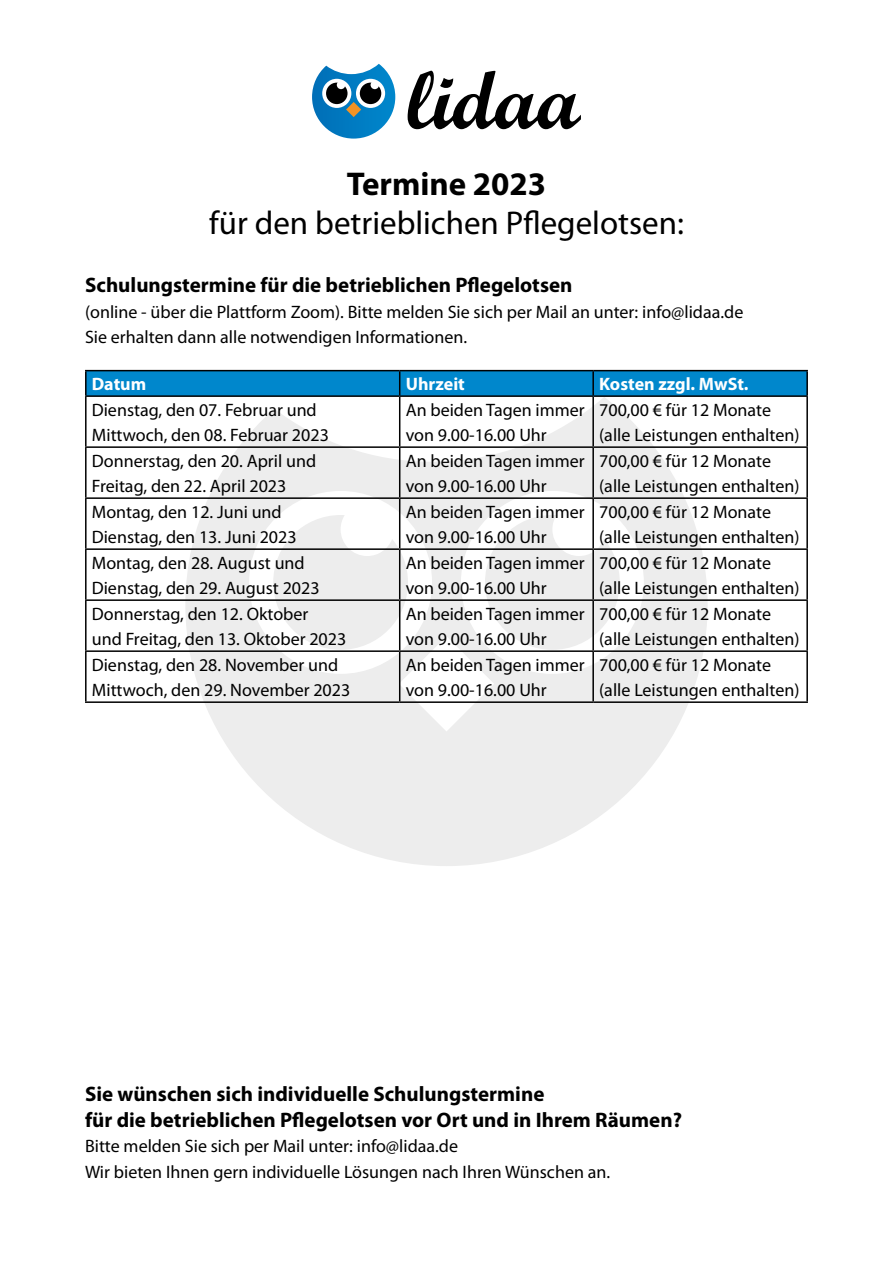
<style>
.page{position:relative;width:893px;height:1263px;background:#fff}
.page>*{position:absolute;margin:0;border:0;box-sizing:border-box;transform-origin:0 0}
.t1{font:33px "Myriad Pro";color:#000}
.t2{font:700 33px "Myriad Pro";color:#000}
.t3{font:700 21px/25.5px "Myriad Pro";color:#000}
.t4{font:18px/25.5px "Myriad Pro";color:#000}
.t5{font:700 18px "Myriad Pro";color:#fff}
</style>
<div class="page">
<svg style="left:185px;top:397px;width:523px;height:469px;fill:#ededed"></svg>
<svg style="left:273px;top:515px;width:135px;height:135px"></svg>
<svg style="left:485px;top:515px;width:135px;height:135px"></svg>
<svg style="left:312px;top:64px;width:83px;height:75px"></svg>
<svg style="left:408px;top:71px;width:173px;height:58px"></svg>
<hr style="left:85px;top:370px;width:315px;height:1px;background:#000">
<hr style="left:85px;top:371px;width:2px;height:24px;background:#000">
<hr style="left:400px;top:370px;width:193px;height:1px;background:#000">
<div style="left:86px;top:371px;width:720px;height:24px;background:#0087cc"></div>
<hr style="left:593px;top:370px;width:215px;height:1px;background:#000">
<hr style="left:592px;top:371px;width:2px;height:24px;background:#000">
<hr style="left:806px;top:371px;width:2px;height:24px;background:#000">
<hr style="left:85px;top:395px;width:315px;height:2px;background:#000">
<hr style="left:85px;top:397px;width:2px;height:49px;background:#000">
<hr style="left:400px;top:395px;width:193px;height:2px;background:#000">
<hr style="left:399px;top:397px;width:1px;height:49px;background:#000">
<hr style="left:593px;top:395px;width:215px;height:2px;background:#000">
<hr style="left:592px;top:397px;width:2px;height:49px;background:#000">
<hr style="left:806px;top:397px;width:2px;height:49px;background:#000">
<hr style="left:85px;top:446px;width:315px;height:2px;background:#000">
<hr style="left:85px;top:448px;width:2px;height:49px;background:#000">
<hr style="left:400px;top:446px;width:193px;height:2px;background:#000">
<hr style="left:399px;top:448px;width:1px;height:49px;background:#000">
<hr style="left:593px;top:446px;width:215px;height:2px;background:#000">
<hr style="left:592px;top:448px;width:2px;height:49px;background:#000">
<hr style="left:806px;top:448px;width:2px;height:49px;background:#000">
<hr style="left:85px;top:497px;width:315px;height:2px;background:#000">
<hr style="left:85px;top:499px;width:2px;height:49px;background:#000">
<hr style="left:400px;top:497px;width:193px;height:2px;background:#000">
<hr style="left:399px;top:499px;width:1px;height:49px;background:#000">
<hr style="left:593px;top:497px;width:215px;height:2px;background:#000">
<hr style="left:592px;top:499px;width:2px;height:49px;background:#000">
<hr style="left:806px;top:499px;width:2px;height:49px;background:#000">
<hr style="left:85px;top:548px;width:315px;height:2px;background:#000">
<hr style="left:85px;top:550px;width:2px;height:49px;background:#000">
<hr style="left:400px;top:548px;width:193px;height:2px;background:#000">
<hr style="left:399px;top:550px;width:1px;height:49px;background:#000">
<hr style="left:593px;top:548px;width:215px;height:2px;background:#000">
<hr style="left:592px;top:550px;width:2px;height:49px;background:#000">
<hr style="left:806px;top:550px;width:2px;height:49px;background:#000">
<hr style="left:85px;top:599px;width:315px;height:2px;background:#000">
<hr style="left:85px;top:601px;width:2px;height:49px;background:#000">
<hr style="left:400px;top:599px;width:193px;height:2px;background:#000">
<hr style="left:399px;top:601px;width:1px;height:49px;background:#000">
<hr style="left:593px;top:599px;width:215px;height:2px;background:#000">
<hr style="left:592px;top:601px;width:2px;height:49px;background:#000">
<hr style="left:806px;top:601px;width:2px;height:49px;background:#000">
<hr style="left:85px;top:650px;width:315px;height:2px;background:#000">
<hr style="left:85px;top:652px;width:2px;height:49px;background:#000">
<hr style="left:400px;top:650px;width:193px;height:2px;background:#000">
<hr style="left:399px;top:652px;width:1px;height:49px;background:#000">
<hr style="left:593px;top:650px;width:215px;height:2px;background:#000">
<hr style="left:592px;top:652px;width:2px;height:49px;background:#000">
<hr style="left:806px;top:652px;width:2px;height:49px;background:#000">
<hr style="left:85px;top:701px;width:315px;height:2px;background:#000">
<hr style="left:400px;top:701px;width:193px;height:2px;background:#000">
<hr style="left:593px;top:701px;width:215px;height:2px;background:#000">
<h1 class="t2" style="left:347px;top:162px;width:201px">Termine 2023</h1>
<h1 class="t1" style="left:209px;top:203px;width:476px">für den betrieblichen Pflegelotsen:</h1>
<p class="t3" style="left:85px;top:272px;width:489px">Schulungstermine für die betrieblichen Pflegelotsen</p>
<p class="t4" style="left:85px;top:299px;width:660px">(online - über die Plattform Zoom). Bitte melden Sie sich per Mail an unter: info@lidaa.de<br>Sie erhalten dann alle notwendigen Informationen.</p>
<p class="t5" style="left:92px;top:372px;width:56px">Datum</p>
<p class="t5" style="left:406px;top:372px;width:61px">Uhrzeit</p>
<p class="t5" style="left:599px;top:372px;width:151px">Kosten zzgl. MwSt.</p>
<p class="t4" style="left:92px;top:397px;width:239px">Dienstag, den 07. Februar und<br>Mittwoch, den 08. Februar 2023</p>
<p class="t4" style="left:406px;top:397px;width:180px">An beiden Tagen immer von 9.00-16.00 Uhr</p>
<p class="t4" style="left:599px;top:397px;width:202px">700,00 € für 12 Monate (alle Leistungen enthalten)</p>
<p class="t4" style="left:92px;top:448px;width:226px">Donnerstag, den 20. April und<br>Freitag, den 22. April 2023</p>
<p class="t4" style="left:406px;top:448px;width:180px">An beiden Tagen immer von 9.00-16.00 Uhr</p>
<p class="t4" style="left:599px;top:448px;width:202px">700,00 € für 12 Monate (alle Leistungen enthalten)</p>
<p class="t4" style="left:92px;top:499px;width:206px">Montag, den 12. Juni und<br>Dienstag, den 13. Juni 2023</p>
<p class="t4" style="left:406px;top:499px;width:180px">An beiden Tagen immer von 9.00-16.00 Uhr</p>
<p class="t4" style="left:599px;top:499px;width:202px">700,00 € für 12 Monate (alle Leistungen enthalten)</p>
<p class="t4" style="left:92px;top:550px;width:229px">Montag, den 28. August und<br>Dienstag, den 29. August 2023</p>
<p class="t4" style="left:406px;top:550px;width:180px">An beiden Tagen immer von 9.00-16.00 Uhr</p>
<p class="t4" style="left:599px;top:550px;width:202px">700,00 € für 12 Monate (alle Leistungen enthalten)</p>
<p class="t4" style="left:92px;top:601px;width:256px">Donnerstag, den 12. Oktober<br>und Freitag, den 13. Oktober 2023</p>
<p class="t4" style="left:406px;top:601px;width:180px">An beiden Tagen immer von 9.00-16.00 Uhr</p>
<p class="t4" style="left:599px;top:601px;width:202px">700,00 € für 12 Monate (alle Leistungen enthalten)</p>
<p class="t4" style="left:92px;top:652px;width:260px">Dienstag, den 28. November und<br>Mittwoch, den 29. November 2023</p>
<p class="t4" style="left:406px;top:652px;width:180px">An beiden Tagen immer von 9.00-16.00 Uhr</p>
<p class="t4" style="left:599px;top:652px;width:202px">700,00 € für 12 Monate (alle Leistungen enthalten)</p>
<p class="t3" style="left:85px;top:1081px;width:598px">Sie wünschen sich individuelle Schulungstermine<br>für die betrieblichen Pflegelotsen vor Ort und in Ihrem Räumen?</p>
<p class="t4" style="left:85px;top:1133px;width:527px">Bitte melden Sie sich per Mail unter: info@lidaa.de<br>Wir bieten Ihnen gern individuelle Lösungen nach Ihren Wünschen an.</p>
</div>
